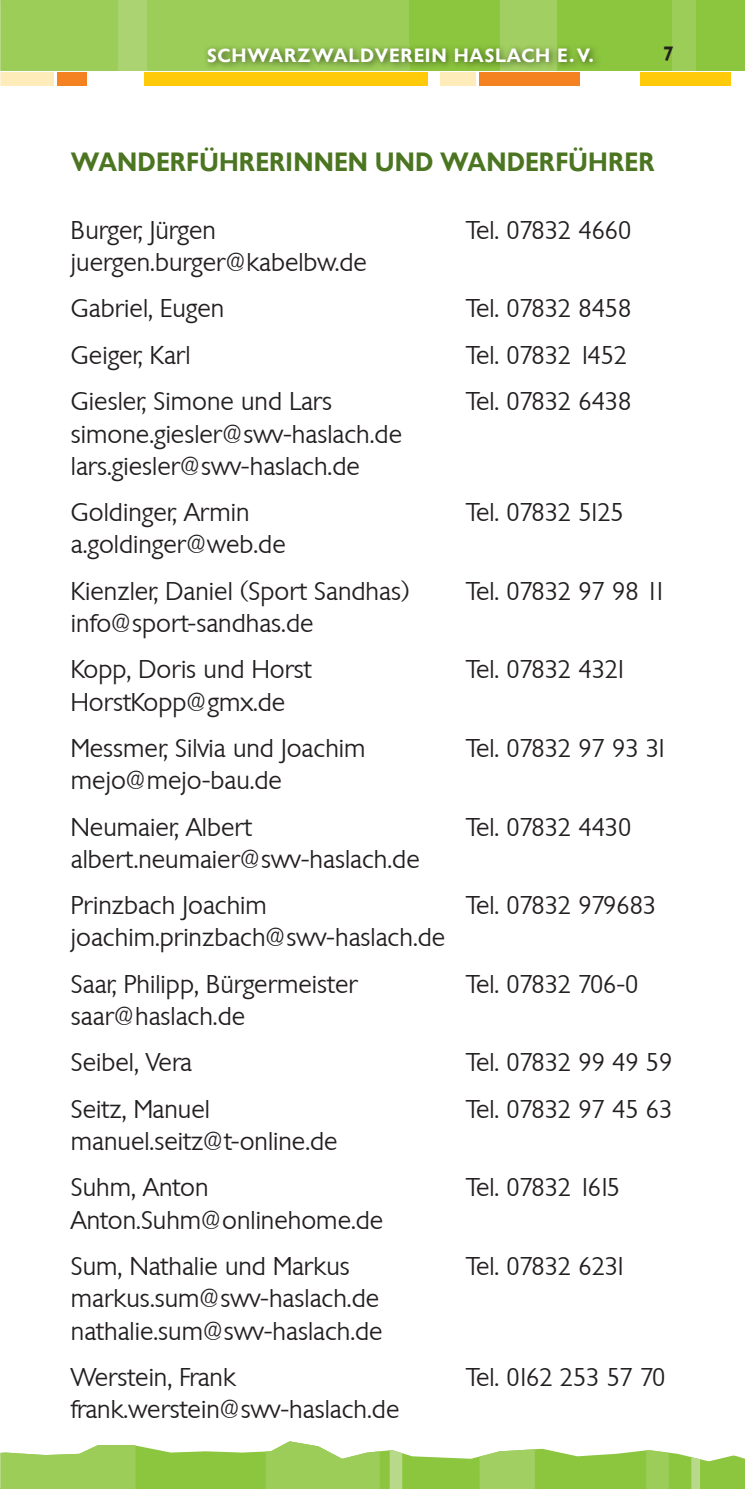
<style>
.page{position:relative;width:745px;height:1489px;background:#fff}
.page>*{position:absolute;margin:0;border:0;box-sizing:border-box;transform-origin:0 0}
.t1{font:700 27.5px "Chantilly";letter-spacing:.005em;color:#4b7520;scale:.95 1}
.t2{font:300 25px/46.2px "Chantilly";color:#231f20}
.t3{font:300 25px "Chantilly";letter-spacing:-.06em;color:#231f20}
.t4{font:700 20px "Chantilly";letter-spacing:.04em;color:#fff}
.t5{font:700 20px "Chantilly";color:#231f20}
</style>
<div class="page">
<svg style="left:0;top:1441px;width:744px;height:47px"></svg>
<div style="left:0;top:0;width:744px;height:71px;background:#8bc63e"></div>
<div style="left:0;top:0;width:119px;height:71px;background:#9ccd58"></div>
<div style="left:147px;top:0;width:262px;height:71px;background:#9ccd58"></div>
<div style="left:119px;top:0;width:28px;height:71px;background:#abd371"></div>
<div style="left:499px;top:0;width:57px;height:71px;background:#a2cf62"></div>
<div style="left:672px;top:0;width:23px;height:71px;background:#9ccd58"></div>
<img style="left:206px;top:44px;width:391px;height:25px">
<img style="left:499px;top:44px;width:57px;height:25px">
<div style="left:144px;top:72px;width:283px;height:14px;background:#feca0a"></div>
<div style="left:479px;top:72px;width:100px;height:14px;background:#f58220"></div>
<div style="left:440px;top:72px;width:36px;height:14px;background:#feedbb"></div>
<div style="left:57px;top:72px;width:29px;height:14px;background:#f58220"></div>
<div style="left:0;top:72px;width:54px;height:14px;background:#feedbb"></div>
<div style="left:639px;top:72px;width:91px;height:14px;background:#feca0a"></div>
<p class="t4" style="left:207px;top:44px;width:388px">SCHWARZWALDVEREIN HASLACH E.V.</p>
<p class="t5" style="left:663px;top:43px;width:12px">7</p>
<p class="t1" style="left:71px;top:146px;width:615px">WANDERFÜHRERINNEN UND WANDERFÜHRER</p>
<p class="t2" style="left:71px;top:207px;width:146px">Burger, Jürgen</p>
<p class="t2" style="left:466px;top:207px;width:166px">Tel. 07832 4660</p>
<p class="t2" style="left:71px;top:239px;width:297px">juergen.burger@kabelbw.de<br>Gabriel, Eugen</p>
<p class="t2" style="left:466px;top:285px;width:166px">Tel. 07832 8458</p>
<p class="t2" style="left:71px;top:332px;width:121px">Geiger, Karl</p>
<p class="t2" style="left:466px;top:332px;width:162px">Tel. 07832 1452</p>
<p class="t2" style="left:71px;top:378px;width:262px">Giesler, Simone und Lars</p>
<p class="t2" style="left:466px;top:378px;width:166px">Tel. 07832 6438</p>
<p class="t2" style="left:71px;top:417px;width:332px;line-height:32.2px">simone.giesler@swv-haslach.de lars.giesler@swv-haslach.de</p>
<p class="t2" style="left:71px;top:489px;width:180px">Goldinger, Armin</p>
<p class="t2" style="left:466px;top:489px;width:159px">Tel. 07832 5125</p>
<p class="t2" style="left:71px;top:521px;width:340px">a.goldinger@web.de<br>Kienzler, Daniel (Sport Sandhas)</p>
<p class="t2" style="left:466px;top:567px;width:201px">Tel. 07832 97 98 11</p>
<p class="t2" style="left:71px;top:600px;width:244px">info@sport-sandhas.de<br>Kopp, Doris und Horst</p>
<p class="t2" style="left:71px;top:678px;width:296px">HorstKopp@gmx.de<br>Messmer, Silvia und Joachim</p>
<p class="t2" style="left:71px;top:757px;width:212px">mejo@mejo-bau.de<br>Neumaier, Albert</p>
<p class="t2" style="left:71px;top:835px;width:350px">albert.neumaier@swv-haslach.de<br>Prinzbach Joachim</p>
<p class="t2" style="left:71px;top:914px;width:375px">joachim.prinzbach@swv-haslach.de<br>Saar, Philipp, Bürgermeister</p>
<p class="t2" style="left:71px;top:992px;width:176px">saar@haslach.de<br>Seibel, Vera</p>
<p class="t2" style="left:466px;top:646px;width:162px">Tel. 07832 4321</p>
<p class="t2" style="left:466px;top:724px;width:203px">Tel. 07832 97 93 31</p>
<p class="t2" style="left:466px;top:803px;width:166px">Tel. 07832 4430</p>
<p class="t2" style="left:466px;top:882px;width:191px">Tel. 07832 979683</p>
<p class="t2" style="left:466px;top:960px;width:173px">Tel. 07832 706-0</p>
<p class="t2" style="left:466px;top:1039px;width:207px">Tel. 07832 99 49 59</p>
<p class="t2" style="left:71px;top:1085px;width:140px">Seitz, Manuel</p>
<p class="t2" style="left:466px;top:1085px;width:207px">Tel. 07832 97 45 63</p>
<p class="t2" style="left:71px;top:1117px;width:268px">manuel.seitz@t-online.de<br>Suhm, Anton</p>
<p class="t3" style="left:466px;top:1172px;width:155px">Tel. 07832 1615</p>
<p class="t2" style="left:71px;top:1196px;width:313px">Anton.Suhm@onlinehome.de<br>Sum, Nathalie und Markus</p>
<p class="t2" style="left:466px;top:1242px;width:162px">Tel. 07832 6231</p>
<p class="t2" style="left:71px;top:1282px;width:313px;line-height:32.2px">markus.sum@swv-haslach.de nathalie.sum@swv-haslach.de</p>
<p class="t2" style="left:71px;top:1353px;width:166px">Werstein, Frank</p>
<p class="t2" style="left:466px;top:1353px;width:200px">Tel. 0162 253 57 70</p>
<p class="t2" style="left:71px;top:1385px;width:330px">frank.werstein@swv-haslach.de</p>
</div>
